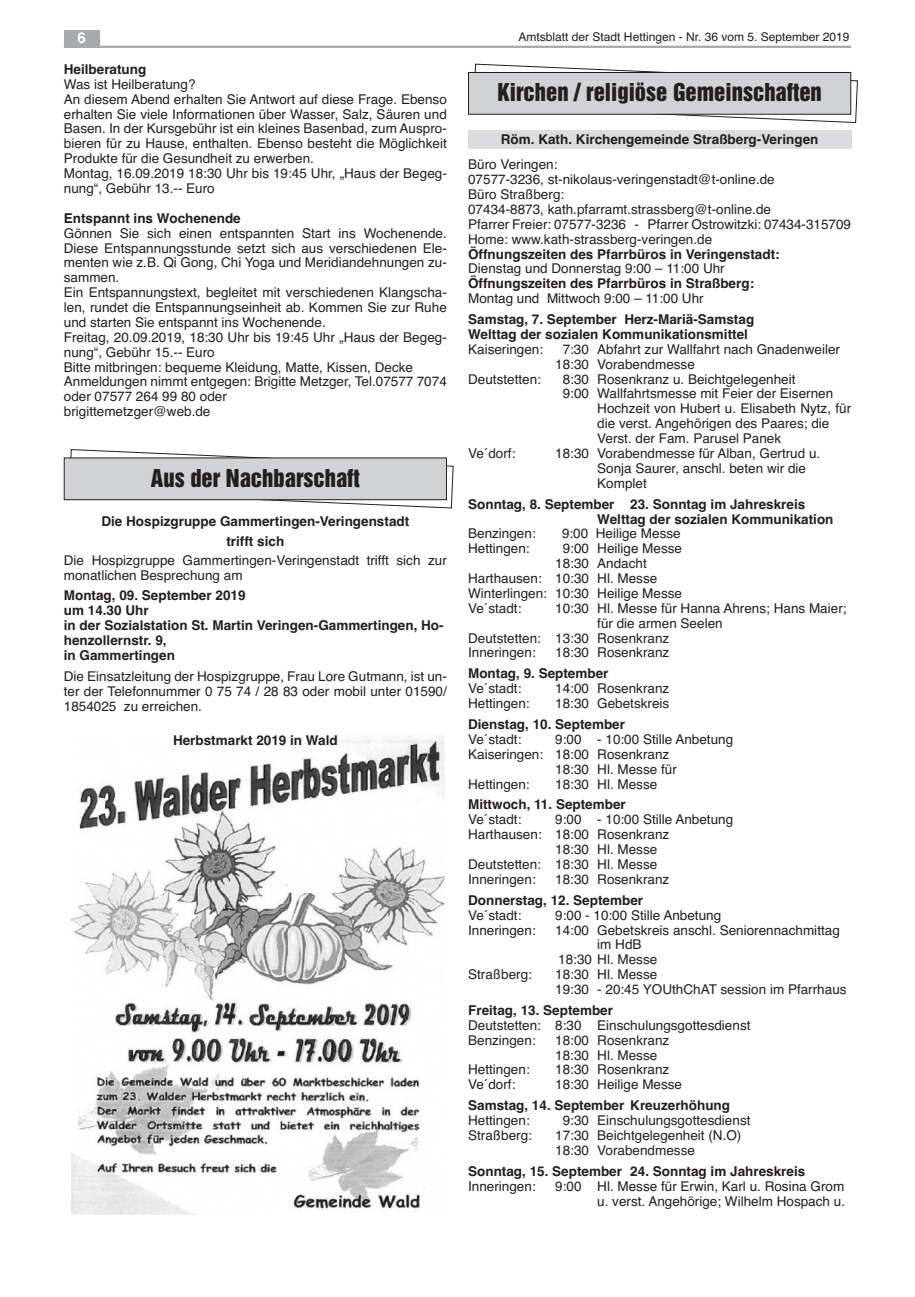
<style>
.page{position:relative;width:915px;height:1297px;background:#fff}
.page>*{position:absolute;margin:0;border:0;box-sizing:border-box;transform-origin:0 0}
.t1{font:22.5px "Helvetica Inserat";color:#231f20}
.t2{font:700 15px "Helvetica";color:#fff}
.t3{font:13.5px/14.9px "Helvetica";color:#231f20}
.t4{font:700 13.5px/14.9px "Helvetica";color:#231f20}
.t5{font:12px "Helvetica";color:#231f20}
</style>
<div class="page">
<div style="left:468px;top:130px;width:382px;height:18px;background:#dcdddf"></div>
<img style="left:72px;top:735px;width:372px;height:480px">
<svg style="left:69px;top:449px;width:385px;height:60px"></svg>
<div style="left:64px;top:458px;width:382px;height:42px;background:#d1d2d4"></div>
<div style="left:64px;top:458px;width:382px;height:42px;border:1px solid #231f20"></div>
<svg style="left:474px;top:63px;width:383px;height:60px"></svg>
<div style="left:468px;top:72px;width:382px;height:42px;background:#d1d2d4"></div>
<div style="left:468px;top:72px;width:382px;height:43px;border:1px solid #231f20"></div>
<hr style="left:64px;top:46px;width:786px;height:2px;background:#a8a9ad">
<div style="left:64px;top:30px;width:35px;height:17px;background:#a8a9ad"></div>
<p class="t2" style="left:77px;top:29px;width:10px">6</p>
<p class="t5" style="left:518px;top:30px;width:332px">Amtsblatt der Stadt Hettingen - Nr. 36 vom 5. September 2019</p>
<p class="t4" style="left:64px;top:62px;width:84px">Heilberatung</p>
<p class="t3" style="left:64px;top:77px;width:384px">Was ist Heilberatung?<br>An diesem Abend erhalten Sie Antwort auf diese Frage. Ebenso erhalten Sie viele Informationen über Wasser, Salz, Säuren und Basen. In der Kursgebühr ist ein kleines Basenbad, zum Auspro&shy;bieren für zu Hause, enthalten. Ebenso besteht die Möglichkeit Produkte für die Gesundheit zu erwerben.<br>Montag, 16.09.2019 18:30 Uhr bis 19:45 Uhr, „Haus der Begeg&shy;nung“, Gebühr 13.-- Euro</p>
<p class="t4" style="left:64px;top:211px;width:178px">Entspannt ins Wochenende</p>
<p class="t3" style="left:64px;top:226px;width:384px">Gönnen Sie sich einen entspannten Start ins Wochenende.<br>Diese Entspannungsstunde setzt sich aus verschiedenen Ele&shy;menten wie z.B. Qi Gong, Chi Yoga und Meridiandehnungen zu&shy;sammen.<br>Ein Entspannungstext, begleitet mit verschiedenen Klangscha&shy;len, rundet die Entspannungseinheit ab. Kommen Sie zur Ruhe und starten Sie entspannt ins Wochenende.<br>Freitag, 20.09.2019, 18:30 Uhr bis 19:45 Uhr „Haus der Begeg&shy;nung“, Gebühr 15.-- Euro<br>Bitte mitbringen: bequeme Kleidung, Matte, Kissen, Decke Anmeldungen nimmt entgegen: Brigitte Metzger, Tel.07577 7074 oder 07577 264 99 80 oder<br>brigittemetzger@web.de</p>
<h1 class="t1" style="left:151px;top:469px;width:210px">Aus der Nachbarschaft</h1>
<p class="t4" style="left:101px;top:512px;width:309px;line-height:19.2px;text-align:center">Die Hospizgruppe Gammertingen-Veringenstadt trifft sich</p>
<p class="t3" style="left:64px;top:553px;width:384px">Die Hospizgruppe Gammertingen-Veringenstadt trifft sich zur monatlichen Besprechung am</p>
<p class="t4" style="left:64px;top:588px;width:381px">Montag, 09. September 2019<br>um 14.30 Uhr<br>in der Sozialstation St. Martin Veringen-Gammertingen, Ho&shy;henzollernstr. 9,<br>in Gammertingen</p>
<p class="t3" style="left:64px;top:669px;width:384px;text-align:justify">Die Einsatzleitung der Hospizgruppe, Frau Lore Gutmann, ist un&shy;ter der Telefonnummer 0 75 74 / 28 83 oder mobil unter 01590/ 1854025 zu erreichen.</p>
<p class="t4" style="left:173px;top:732px;width:166px">Herbstmarkt 2019 in Wald</p>
<h1 class="t1" style="left:497px;top:83px;width:326px">Kirchen / religiöse Gemeinschaften</h1>
<p class="t4" style="left:500px;top:132px;width:319px">Röm. Kath. Kirchengemeinde Straßberg-Veringen</p>
<p class="t3" style="left:468px;top:157px;width:384px">Büro Veringen:<br>07577-3236, st-nikolaus-veringenstadt@t-online.de<br>Büro Straßberg:<br>07434-8873, kath.pfarramt.strassberg@t-online.de<br>Pfarrer Freier: 07577-3236 - Pfarrer Ostrowitzki: 07434-315709<br>Home: www.kath-strassberg-veringen.de</p>
<p class="t4" style="left:468px;top:246px;width:313px">Öffnungszeiten des Pfarrbüros in Veringenstadt:</p>
<p class="t3" style="left:468px;top:261px;width:258px">Dienstag und Donnerstag 9:00 – 11:00 Uhr</p>
<p class="t4" style="left:468px;top:276px;width:287px">Öffnungszeiten des Pfarrbüros in Straßberg:</p>
<p class="t3" style="left:468px;top:291px;width:237px">Montag und Mittwoch 9:00 – 11:00 Uhr</p>
<p class="t4" style="left:468px;top:312px;width:287px">Samstag, 7. September Herz-Mariä-Samstag<br>Welttag der sozialen Kommunikationsmittel</p>
<p class="t3" style="left:468px;top:342px;width:77px">Kaiseringen:</p>
<p class="t3" style="left:555px;top:342px;width:286px;text-indent:8px">7:30 Abfahrt zur Wallfahrt nach Gnadenweiler<br>18:30 Vorabendmesse</p>
<p class="t3" style="left:468px;top:371px;width:74px">Deutstetten:</p>
<p class="t3" style="left:562px;top:371px;width:234px">8:30 Rosenkranz u. Beichtgelegenheit</p>
<p class="t3" style="left:562px;top:386px;width:272px">9:00 Wallfahrtsmesse mit Feier der Eisernen</p>
<p class="t3" style="left:597px;top:401px;width:255px">Hochzeit von Hubert u. Elisabeth Nytz, für</p>
<p class="t3" style="left:597px;top:416px;width:233px">die verst. Angehörigen des Paares; die</p>
<p class="t3" style="left:597px;top:431px;width:185px">Verst. der Fam. Parusel Panek</p>
<p class="t3" style="left:468px;top:446px;width:49px">Ve´dorf:</p>
<p class="t3" style="left:597px;top:446px;width:224px;text-indent:-42px">18:30 Vorabendmesse für Alban, Gertrud u.<br>Sonja Saurer, anschl. beten wir die<br>Komplet</p>
<p class="t4" style="left:597px;top:497px;width:238px;text-indent:-129px">Sonntag, 8. September 23. Sonntag im Jahreskreis<br>Welttag der sozialen Kommunikation</p>
<p class="t3" style="left:468px;top:526px;width:69px">Benzingen:</p>
<p class="t3" style="left:562px;top:526px;width:120px">9:00 Heilige Messe</p>
<p class="t3" style="left:468px;top:541px;width:63px">Hettingen:</p>
<p class="t3" style="left:562px;top:541px;width:121px">9:00 Heilige Messe</p>
<p class="t3" style="left:555px;top:556px;width:93px">18:30 Andacht</p>
<p class="t3" style="left:468px;top:571px;width:191px">Harthausen: 10:30 Hl. Messe</p>
<p class="t3" style="left:468px;top:586px;width:215px">Winterlingen: 10:30 Heilige Messe</p>
<p class="t3" style="left:468px;top:601px;width:55px">Ve´stadt:</p>
<p class="t3" style="left:555px;top:601px;width:293px">10:30 Hl. Messe für Hanna Ahrens; Hans Maier;</p>
<p class="t3" style="left:597px;top:616px;width:127px">für die armen Seelen</p>
<p class="t3" style="left:468px;top:630px;width:203px">Deutstetten: 13:30 Rosenkranz</p>
<p class="t3" style="left:468px;top:645px;width:69px">Inneringen:</p>
<p class="t3" style="left:555px;top:645px;width:116px">18:30 Rosenkranz</p>
<p class="t4" style="left:468px;top:666px;width:142px">Montag, 9. September</p>
<p class="t3" style="left:468px;top:681px;width:55px">Ve´stadt:</p>
<p class="t3" style="left:555px;top:681px;width:116px">14:00 Rosenkranz</p>
<p class="t3" style="left:468px;top:696px;width:63px">Hettingen:</p>
<p class="t3" style="left:555px;top:696px;width:116px">18:30 Gebetskreis</p>
<p class="t4" style="left:468px;top:717px;width:158px">Dienstag, 10. September</p>
<p class="t3" style="left:468px;top:732px;width:55px">Ve´stadt:</p>
<p class="t3" style="left:555px;top:732px;width:179px">9:00 - 10:00 Stille Anbetung</p>
<p class="t3" style="left:468px;top:747px;width:203px">Kaiseringen: 18:00 Rosenkranz</p>
<p class="t3" style="left:555px;top:762px;width:123px">18:30 Hl. Messe für</p>
<p class="t3" style="left:468px;top:776px;width:63px">Hettingen:</p>
<p class="t3" style="left:555px;top:776px;width:104px">18:30 Hl. Messe</p>
<p class="t4" style="left:468px;top:797px;width:159px">Mittwoch, 11. September</p>
<p class="t3" style="left:468px;top:812px;width:55px">Ve´stadt:</p>
<p class="t3" style="left:555px;top:812px;width:179px">9:00 - 10:00 Stille Anbetung</p>
<p class="t3" style="left:468px;top:827px;width:203px">Harthausen: 18:00 Rosenkranz</p>
<p class="t3" style="left:555px;top:842px;width:104px">18:30 Hl. Messe</p>
<p class="t3" style="left:468px;top:857px;width:191px">Deutstetten: 18:30 Hl. Messe</p>
<p class="t3" style="left:468px;top:872px;width:69px">Inneringen:</p>
<p class="t3" style="left:555px;top:872px;width:116px">18:30 Rosenkranz</p>
<p class="t4" style="left:468px;top:893px;width:176px">Donnerstag, 12. September</p>
<p class="t3" style="left:468px;top:907px;width:55px">Ve´stadt:</p>
<p class="t3" style="left:555px;top:907px;width:167px">9:00 - 10:00 Stille Anbetung</p>
<p class="t3" style="left:468px;top:922px;width:69px">Inneringen:</p>
<p class="t3" style="left:555px;top:922px;width:286px">14:00 Gebetskreis anschl. Seniorennachmittag</p>
<p class="t3" style="left:597px;top:937px;width:46px">im HdB</p>
<p class="t3" style="left:558px;top:952px;width:100px">18:30 Hl. Messe</p>
<p class="t3" style="left:468px;top:967px;width:65px">Straßberg:</p>
<p class="t3" style="left:555px;top:967px;width:293px">18:30 Hl. Messe<br>19:30 - 20:45 YOUthChAT session im Pfarrhaus</p>
<p class="t4" style="left:468px;top:1003px;width:146px">Freitag, 13. September</p>
<p class="t3" style="left:468px;top:1018px;width:284px">Deutstetten: 8:30 Einschulungsgottesdienst<br>Benzingen:</p>
<p class="t3" style="left:555px;top:1032px;width:116px">18:00 Rosenkranz<br>18:30 Hl. Messe</p>
<p class="t3" style="left:468px;top:1062px;width:63px">Hettingen:</p>
<p class="t3" style="left:555px;top:1062px;width:116px">18:30 Rosenkranz</p>
<p class="t3" style="left:468px;top:1077px;width:49px">Ve´dorf:</p>
<p class="t3" style="left:555px;top:1077px;width:128px">18:30 Heilige Messe</p>
<p class="t4" style="left:468px;top:1098px;width:263px">Samstag, 14. September Kreuzerhöhung</p>
<p class="t3" style="left:468px;top:1113px;width:63px">Hettingen:</p>
<p class="t3" style="left:562px;top:1113px;width:189px">9:30 Einschulungsgottesdienst</p>
<p class="t3" style="left:468px;top:1128px;width:65px">Straßberg:</p>
<p class="t3" style="left:555px;top:1128px;width:188px">17:30 Beichtgelegenheit (N.O)<br>18:30 Vorabendmesse</p>
<p class="t4" style="left:468px;top:1164px;width:338px">Sonntag, 15. September 24. Sonntag im Jahreskreis</p>
<p class="t3" style="left:468px;top:1178px;width:69px">Inneringen:</p>
<p class="t3" style="left:555px;top:1178px;width:291px;text-align:right">9:00 Hl. Messe für Erwin, Karl u. Rosina Grom u. verst. Angehörige; Wilhelm Hospach u.</p>
</div>
